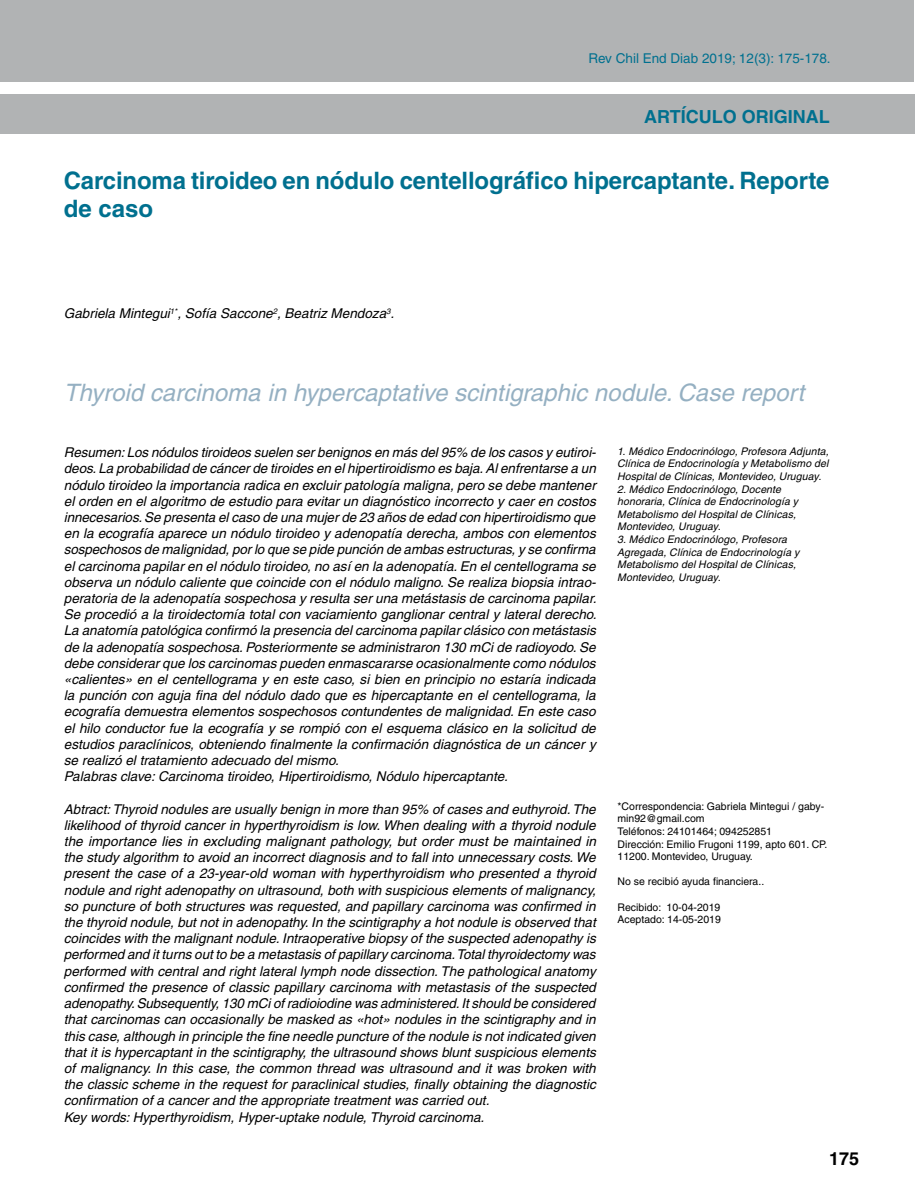
<style>
.page{position:relative;width:915px;height:1191px;background:#fff}
.page>*{position:absolute;margin:0;border:0;box-sizing:border-box;transform-origin:0 0}
.t1{font:700 24px/28.8px "Helvetica";letter-spacing:-.005em;color:#00708f}
.t2{font:italic 24px "Helvetica";color:#95b0c2}
.t3{font:700 18px "Helvetica";color:#00708f}
.t4{font:700 18px "Helvetica";color:#000}
.t5{font:italic 13.5px/16.2px "Helvetica";color:#000}
.t6{font:13.5px "Helvetica";color:#00708f}
.t7{font:italic 10.5px/12.6px "Helvetica";letter-spacing:.015em;color:#000}
.t8{font:10.5px/12.6px "Helvetica";color:#000}
</style>
<div class="page">
<div style="left:0;top:0;width:913px;height:81px;background:#b1b3b4"></div>
<div style="left:0;top:94px;width:914px;height:40px;background:#b1b3b4"></div>
<p class="t6" style="left:588px;top:51px;width:244px">Rev Chil End Diab 2019; 12(3): 175-178.</p>
<h2 class="t3" style="left:643px;top:106px;width:187px">ARTÍCULO ORIGINAL</h2>
<h1 class="t1" style="left:64px;top:165px;width:767px">Carcinoma tiroideo en nódulo centellográfico hipercaptante. Reporte de caso</h1>
<p class="t5" style="left:64px;top:305px;width:332px">Gabriela Mintegui<sup>1*</sup>, Sofía Saccone<sup>2</sup>, Beatriz Mendoza<sup>3</sup>.</p>
<h1 class="t2" style="left:64px;top:379px;width:741px">Thyroid carcinoma in hypercaptative scintigraphic nodule. Case report</h1>
<p class="t5" style="left:64px;top:444px;width:534px">Resumen: Los nódulos tiroideos suelen ser benignos en más del 95% de los casos y eutiroi&shy;deos. La probabilidad de cáncer de tiroides en el hipertiroidismo es baja. Al enfrentarse a un nódulo tiroideo la importancia radica en excluir patología maligna, pero se debe mantener el orden en el algoritmo de estudio para evitar un diagnóstico incorrecto y caer en costos innecesarios. Se presenta el caso de una mujer de 23 años de edad con hipertiroidismo que en la ecografía aparece un nódulo tiroideo y adenopatía derecha, ambos con elementos sospechosos de malignidad, por lo que se pide punción de ambas estructuras, y se confirma el carcinoma papilar en el nódulo tiroideo, no así en la adenopatía. En el centellograma se observa un nódulo caliente que coincide con el nódulo maligno. Se realiza biopsia intrao&shy;peratoria de la adenopatía sospechosa y resulta ser una metástasis de carcinoma papilar.<br>Se procedió a la tiroidectomía total con vaciamiento ganglionar central y lateral derecho.<br>La anatomía patológica confirmó la presencia del carcinoma papilar clásico con metástasis de la adenopatía sospechosa. Posteriormente se administraron 130 mCi de radioyodo. Se debe considerar que los carcinomas pueden enmascararse ocasionalmente como nódulos «calientes» en el centellograma y en este caso, si bien en principio no estaría indicada la punción con aguja fina del nódulo dado que es hipercaptante en el centellograma, la ecografía demuestra elementos sospechosos contundentes de malignidad. En este caso el hilo conductor fue la ecografía y se rompió con el esquema clásico en la solicitud de estudios paraclínicos, obteniendo finalmente la confirmación diagnóstica de un cáncer y se realizó el tratamiento adecuado del mismo.<br>Palabras clave: Carcinoma tiroideo, Hipertiroidismo, Nódulo hipercaptante.</p>
<p class="t5" style="left:64px;top:800px;width:533px">Abtract: Thyroid nodules are usually benign in more than 95% of cases and euthyroid. The likelihood of thyroid cancer in hyperthyroidism is low. When dealing with a thyroid nodule the importance lies in excluding malignant pathology, but order must be maintained in the study algorithm to avoid an incorrect diagnosis and to fall into unnecessary costs. We present the case of a 23-year-old woman with hyperthyroidism who presented a thyroid nodule and right adenopathy on ultrasound, both with suspicious elements of malignancy, so puncture of both structures was requested, and papillary carcinoma was confirmed in the thyroid nodule, but not in adenopathy. In the scintigraphy a hot nodule is observed that coincides with the malignant nodule. Intraoperative biopsy of the suspected adenopathy is performed and it turns out to be a metastasis of papillary carcinoma. Total thyroidectomy was performed with central and right lateral lymph node dissection. The pathological anatomy confirmed the presence of classic papillary carcinoma with metastasis of the suspected adenopathy. Subsequently, 130 mCi of radioiodine was administered. It should be considered that carcinomas can occasionally be masked as «hot» nodules in the scintigraphy and in this case, although in principle the fine needle puncture of the nodule is not indicated given that it is hypercaptant in the scintigraphy, the ultrasound shows blunt suspicious elements of malignancy. In this case, the common thread was ultrasound and it was broken with the classic scheme in the request for paraclinical studies, finally obtaining the diagnostic confirmation of a cancer and the appropriate treatment was carried out.<br>Key words: Hyperthyroidism, Hyper-uptake nodule, Thyroid carcinoma.</p>
<p class="t7" style="left:617px;top:445px;width:213px;text-align:justify">1. Médico Endocrinólogo, Profesora Adjunta, Clínica de Endocrinología y Metabolismo del Hospital de Clínicas, Montevideo, Uruguay.</p>
<p class="t7" style="left:617px;top:482px;width:182px">2. Médico Endocrinólogo, Docente honoraria, Clínica de Endocrinología y Metabolismo del Hospital de Clínicas, Montevideo, Uruguay.</p>
<p class="t7" style="left:617px;top:533px;width:184px">3. Médico Endocrinólogo, Profesora Agregada, Clínica de Endocrinología y Metabolismo del Hospital de Clínicas, Montevideo, Uruguay.</p>
<p class="t8" style="left:617px;top:799px;width:211px">*Correspondencia: Gabriela Mintegui / gaby&shy;min92@gmail.com<br>Teléfonos: 24101464; 094252851<br>Dirección: Emilio Frugoni 1199, apto 601. CP.<br>11200. Montevideo, Uruguay.</p>
<p class="t8" style="left:617px;top:875px;width:148px">No se recibió ayuda financiera..</p>
<p class="t8" style="left:617px;top:900px;width:105px">Recibido: 10-04-2019<br>Aceptado: 14-05-2019</p>
<h2 class="t4" style="left:828px;top:1148px;width:31px">175</h2>
</div>
